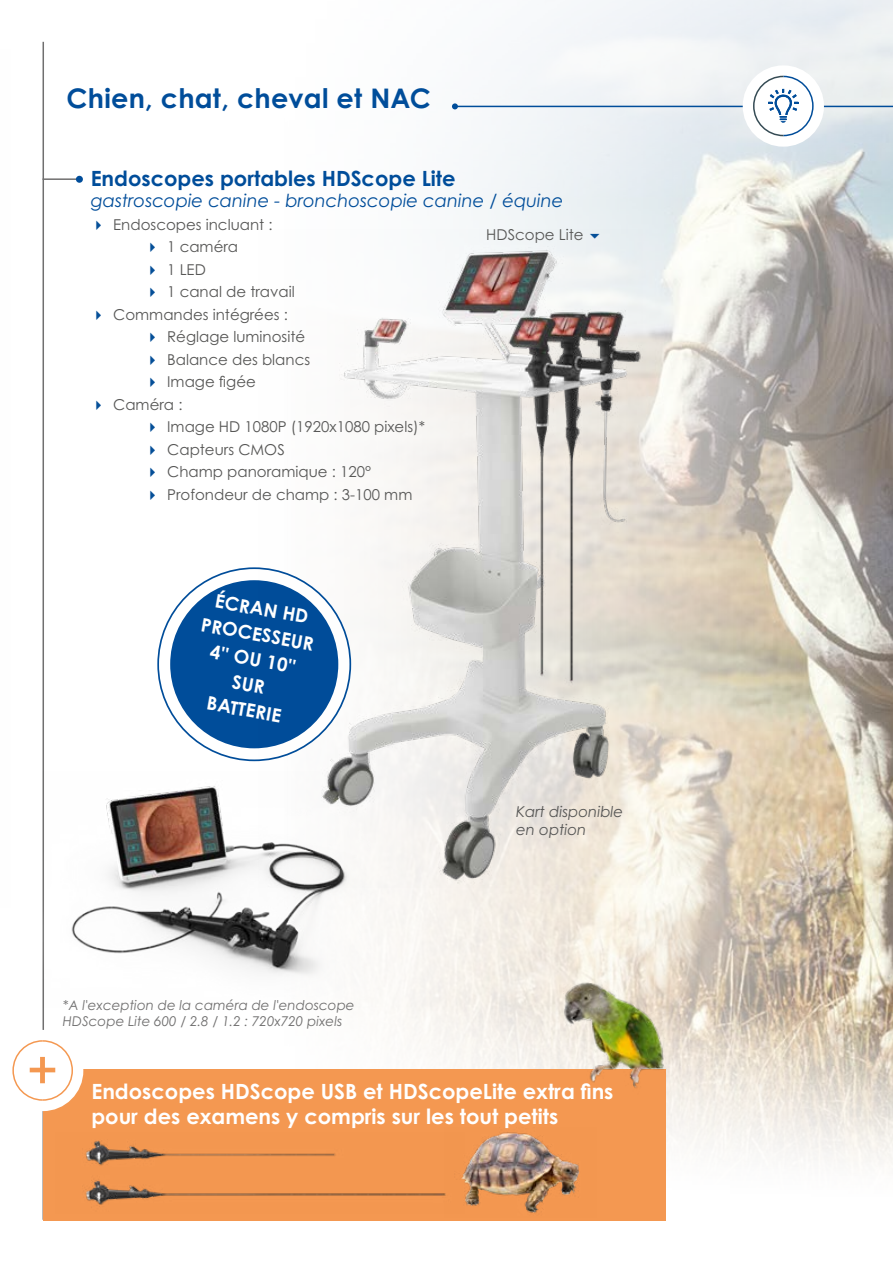
<style>
.page{position:relative;width:893px;height:1263px;background:#fff}
.page>*{position:absolute;margin:0;border:0;box-sizing:border-box;transform-origin:0 0}
.t1{font:700 27px "Century Gothic Pro";letter-spacing:.01em;color:#004d9a}
.paragraphe{font:700 21px/25.2px "Century Gothic Pro";color:#fff}
.paragraphe-2{font:700 21px "Century Gothic Pro";color:#004d9a}
.t2{font:700 18.75px "Century Gothic Pro";color:#fff}
.paragraphe-3{font:italic 18px "Century Gothic Pro";color:#004d9a}
.paragraphe-4{font:15px "Century Gothic Pro";color:#575756}
.paragraphe-5{font:italic 15px "Century Gothic Pro";color:#575756}
.paragraphe-6{font:italic 13.5px "Century Gothic Pro";color:#706f6f}
.s1{color:#054f98}
</style>
<div class="page">
<img style="left:375px;top:0;width:518px;height:1165px">
<hr style="left:455px;top:106px;width:438px;height:1px;background:#004d9a">
<svg style="left:452px;top:103px;width:6px;height:6px"></svg>
<div style="left:743px;top:65px;width:81px;height:82px;border:21px solid #fff;border-radius:50%"></div>
<svg style="left:753px;top:76px;width:61px;height:60px"></svg>
<hr style="left:43px;top:42px;width:1px;height:1178px;background:#706f6f">
<img style="left:71px;top:786px;width:304px;height:189px">
<div style="left:170px;top:580px;width:168px;height:168px;background:#004d9a;border-radius:50%"></div>
<img style="left:258px;top:230px;width:385px;height:658px">
<div style="left:43px;top:1069px;width:623px;height:151px;background:#f49851"></div>
<div style="left:2px;top:1030px;width:81px;height:81px;border:21px solid #fff;border-radius:50%"></div>
<svg style="left:12px;top:1040px;width:61px;height:61px"></svg>
<img style="left:554px;top:977px;width:140px;height:124px">
<img style="left:465px;top:1132px;width:114px;height:81px">
<img style="left:85px;top:1140px;width:380px;height:68px">
<hr style="left:43px;top:178px;width:37px;height:2px;background:#706f6f">
<div style="left:76px;top:176px;width:7px;height:7px;background:#004d9a;border-radius:50%"></div>
<svg style="left:590px;top:233px;width:9px;height:5px"></svg>
<svg style="left:258px;top:674px;width:7px;height:20px"></svg>
<p class="t1" style="left:67px;top:81px;width:366px">Chien, chat, cheval et NAC</p>
<p class="paragraphe-2" style="left:91px;top:165px;width:366px">Endoscopes portables HDScope Lite</p>
<p class="paragraphe-3" style="left:91px;top:190px;width:474px">gastroscopie canine - bronchoscopie canine / équine</p>
<p class="paragraphe-4" style="left:91px;top:215px;width:183px"><span class="s1">✔</span> Endoscopes incluant :</p>
<p class="paragraphe-4" style="left:145px;top:238px;width:95px"><span class="s1">✔</span> 1 caméra</p>
<p class="paragraphe-4" style="left:145px;top:260px;width:63px"><span class="s1">✔</span> 1 LED</p>
<p class="paragraphe-4" style="left:145px;top:283px;width:152px"><span class="s1">✔</span> 1 canal de travail</p>
<p class="paragraphe-4" style="left:91px;top:305px;width:199px"><span class="s1">✔</span> Commandes intégrées :</p>
<p class="paragraphe-4" style="left:145px;top:328px;width:162px"><span class="s1">✔</span> Réglage luminosité</p>
<p class="paragraphe-4" style="left:145px;top:350px;width:167px"><span class="s1">✔</span> Balance des blancs</p>
<p class="paragraphe-4" style="left:145px;top:373px;width:113px"><span class="s1">✔</span> Image figée</p>
<p class="paragraphe-4" style="left:91px;top:395px;width:93px"><span class="s1">✔</span> Caméra :</p>
<p class="paragraphe-4" style="left:145px;top:418px;width:282px"><span class="s1">✔</span> Image HD 1080P (1920x1080 pixels)*</p>
<p class="paragraphe-4" style="left:145px;top:440px;width:142px"><span class="s1">✔</span> Capteurs CMOS</p>
<p class="paragraphe-4" style="left:145px;top:463px;width:228px"><span class="s1">✔</span> Champ panoramique : 120°</p>
<p class="paragraphe-4" style="left:145px;top:485px;width:269px"><span class="s1">✔</span> Profondeur de champ : 3-100 mm</p>
<p class="paragraphe-4" style="left:486px;top:225px;width:99px">HDScope Lite</p>
<p class="t2" style="left:217px;top:589px;width:96px;rotate:10deg">ÉCRAN HD</p>
<p class="t2" style="left:203px;top:612px;width:116px;rotate:10deg">PROCESSEUR</p>
<p class="t2" style="left:212px;top:640px;width:88px;rotate:10deg">4'' OU 10''</p>
<p class="t2" style="left:209px;top:691px;width:77px;rotate:10deg">BATTERIE</p>
<p class="paragraphe-6" style="left:63px;top:997px;width:293px">*A l'exception de la caméra de l'endoscope</p>
<p class="paragraphe-6" style="left:63px;top:1013px;width:281px">HDScope Lite 600 / 2.8 / 1.2 : 720x720 pixels</p>
<p class="paragraphe-5" style="left:516px;top:803px;width:109px">Kart disponible</p>
<p class="paragraphe-5" style="left:516px;top:821px;width:72px">en option</p>
<p class="paragraphe" style="left:91px;top:1078px;width:524px">Endoscopes HDScope USB et HDScopeLite extra fins pour des examens y compris sur les tout petits</p>
</div>
